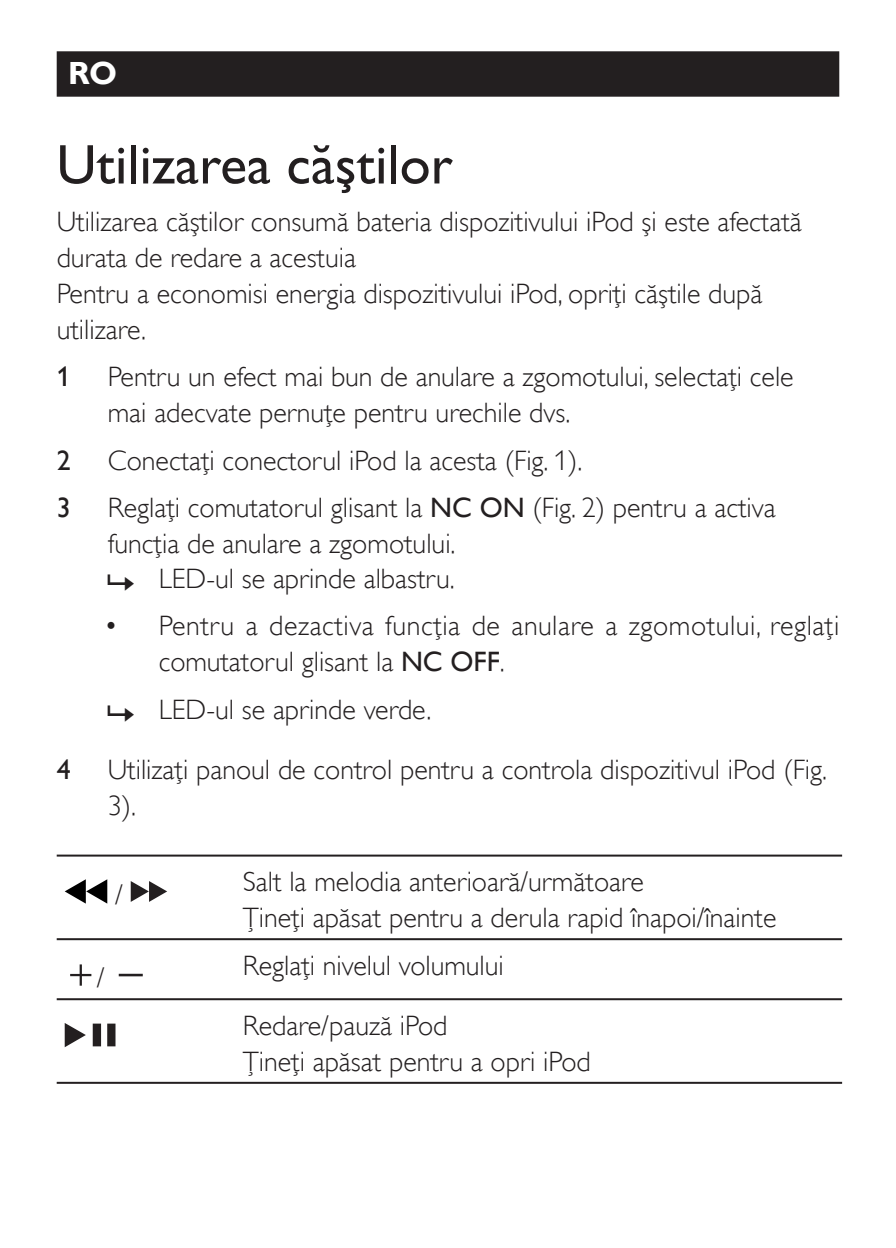
<style>
.page{position:relative;width:896px;height:1248px;background:#fff}
.page>*{position:absolute;margin:0;border:0;box-sizing:border-box;transform-origin:0 0}
.t1{font:56px "Gill Sans Alt One WGL";color:#231f20}
.t2{font:700 32px "Gill Sans Alt One WGL";color:#fff}
.t3{font:28px/36px "Gill Sans Alt One WGL Light";color:#231f20}
.t4{font:28px/36px "Gill Sans Alt One WGL Light";letter-spacing:.02em;color:#231f20}
.t5{font:28px "Gill Sans Alt One WGL";color:#231f20}
.s1{font-family:"Gill Sans Alt One WGL"}
</style>
<div class="page">
<div style="left:57px;top:51px;width:782px;height:46px;background:#231f20"></div>
<hr style="left:57px;top:854px;width:785px;height:2px;background:#231f20">
<hr style="left:57px;top:938px;width:785px;height:2px;background:#231f20">
<hr style="left:57px;top:998px;width:785px;height:2px;background:#231f20">
<hr style="left:57px;top:1081px;width:785px;height:2px;background:#231f20">
<svg style="left:65px;top:879px;width:42px;height:24px"></svg>
<div style="left:137px;top:879px;width:24px;height:24px;border:1px solid #fff;border-radius:50%"></div>
<svg style="left:131px;top:881px;width:36px;height:20px"></svg>
<div style="left:69px;top:962px;width:24px;height:25px;border:1px solid #fff;border-radius:50%"></div>
<div style="left:70px;top:964px;width:22px;height:21px;border:1px solid #fff;border-radius:50%"></div>
<hr style="left:70px;top:973px;width:21px;height:3px;background:#231f20">
<hr style="left:80px;top:964px;width:2px;height:21px;background:#231f20">
<div style="left:119px;top:962px;width:24px;height:25px;border:1px solid #fff;border-radius:50%"></div>
<hr style="left:119px;top:973px;width:24px;height:3px;background:#231f20">
<svg style="left:65px;top:1023px;width:21px;height:24px"></svg>
<div style="left:107px;top:1023px;width:8px;height:23px;background:#231f20"></div>
<div style="left:93px;top:1023px;width:8px;height:23px;background:#231f20"></div>
<p class="t2" style="left:68px;top:54px;width:51px">RO</p>
<h1 class="t1" style="left:57px;top:131px;width:397px">Utilizarea căştilor</h1>
<p class="t3" style="left:57px;top:203px;width:746px">Utilizarea căştilor consumă bateria dispozitivului iPod şi este afectată durata de redare a acestuia<br>Pentru a economisi energia dispozitivului iPod, opriţi căştile după utilizare.</p>
<p class="t5" style="left:57px;top:360px;width:16px">1</p>
<p class="t3" style="left:108px;top:359px;width:687px">Pentru un efect mai bun de anulare a zgomotului, selectaţi cele mai adecvate pernuţe pentru urechile dvs.</p>
<p class="t5" style="left:57px;top:443px;width:16px">2</p>
<p class="t3" style="left:108px;top:442px;width:476px">Conectaţi conectorul iPod la acesta (Fig. 1).</p>
<p class="t5" style="left:57px;top:491px;width:15px">3</p>
<p class="t3" style="left:108px;top:489px;width:669px">Reglaţi comutatorul glisant la <span class="s1">NC ON</span> (Fig. 2) pentru a activa</p>
<p class="t3" style="left:108px;top:525px;width:349px">funcţia de anulare a zgomotului.</p>
<p class="t3" style="left:159px;top:560px;width:297px">LED-ul se aprinde albastru.</p>
<p class="t4" style="left:159px;top:608px;width:682px;text-indent:-54px">• Pentru a dezactiva funcţia de anulare a zgomotului, reglaţi comutatorul glisant la <span class="s1">NC OFF</span>.</p>
<p class="t3" style="left:159px;top:691px;width:274px">LED-ul se aprinde verde.</p>
<p class="t5" style="left:57px;top:752px;width:15px">4</p>
<p class="t3" style="left:108px;top:751px;width:721px">Utilizaţi panoul de control pentru a controla dispozitivul iPod (Fig.<br>3).</p>
<p class="t3" style="left:115px;top:876px;width:9px">/</p>
<p class="t3" style="left:97px;top:959px;width:9px">/</p>
<p class="t3" style="left:243px;top:863px;width:535px">Salt la melodia anterioară/următoare<br>Ţineţi apăsat pentru a derula rapid înapoi/înainte</p>
<p class="t3" style="left:243px;top:935px;width:262px;line-height:60px">Reglaţi nivelul volumului<br>Redare/pauză iPod</p>
<p class="t3" style="left:243px;top:1043px;width:349px">Ţineţi apăsat pentru a opri iPod</p>
</div>
